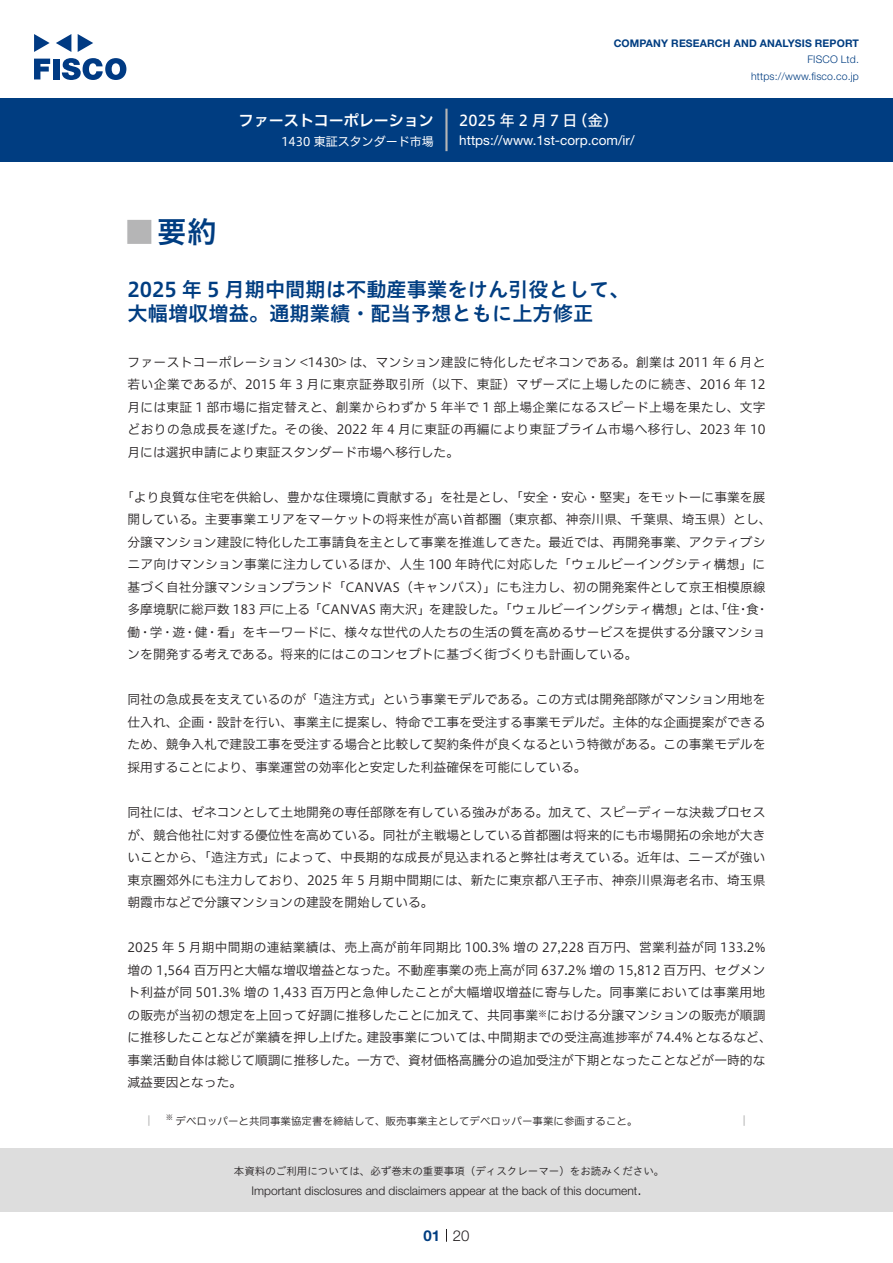
<style>
.page{position:relative;width:893px;height:1263px;background:#fff}
.page>*{position:absolute;margin:0;border:0;box-sizing:border-box;transform-origin:0 0}
.t1{font:30px "Hiragino UD Sans Std N W6";color:#003d81}
.t2{font:24px "Hiragino UD Sans Std N W6";color:#b5b5b6}
.中タイトル{font:20.25px/24px "Hiragino UD Sans Std W6";color:#003d81}
.t3{font:15px "Hiragino UD Sans F Std N W6";color:#fff}
.t4{font:15px "Hiragino UD Sans F Std N W5";letter-spacing:.21em;color:#fff}
.t5{font:300 15px "Helvetica Neue LT Std";color:#231f20}
.t6{font:700 15px "Helvetica Neue LT Std";color:#003d81}
.t7{font:13.5px "Helvetica Neue LT Std";color:#fff}
.本文{font:12.75px/22.5px "Hiragino UD Sans F Std N W3";color:#231f20;text-align:justify}
.t8{font:300 12px "Helvetica Neue LT Std";color:#231f20}
.t9{font:12px "Hiragino UD Sans F Std N W4";color:#fff}
.t10{font:10.5px "Hiragino UD Sans F Std N W3";color:#231f20}
.t11{font:10.5px "Hiragino UD Sans Std W3";color:#231f20}
.t12{font:700 10.5px "Helvetica Neue LT Std";letter-spacing:.015em;color:#003d81}
.t13{font:300 10.5px/16.5px "Helvetica Neue LT Std";letter-spacing:.015em;color:#003d81;text-align:right}
.本文-2{font:8.85px "Hiragino UD Sans F Std N W3";color:#231f20}
.t14{font:7.35px "Hiragino UD Sans F Std N W3";color:#231f20}
</style>
<div class="page">
<div style="left:0;top:1148px;width:893px;height:64px;background:#ddd"></div>
<svg style="left:34px;top:59px;width:16px;height:20px"></svg>
<div style="left:53px;top:59px;width:6px;height:20px;background:#003a83"></div>
<svg style="left:62px;top:58px;width:64px;height:22px"></svg>
<svg style="left:34px;top:34px;width:16px;height:18px"></svg>
<svg style="left:78px;top:34px;width:15px;height:18px"></svg>
<svg style="left:56px;top:34px;width:15px;height:18px"></svg>
<div style="left:0;top:98px;width:893px;height:64px;background:#003d81"></div>
<hr style="left:445px;top:109px;width:3px;height:42px;background:#b5b5b6">
<svg style="left:446px;top:1229px;width:1px;height:13px"></svg>
<svg style="left:148px;top:1115px;width:2px;height:11px"></svg>
<svg style="left:743px;top:1115px;width:2px;height:11px"></svg>
<p class="t3" style="left:239px;top:109px;width:197px">ファーストコーポレーション</p>
<p class="t9" style="left:281px;top:132px;width:154px">1430 東証スタンダード市場</p>
<p class="t12" style="left:614px;top:37px;width:247px">COMPANY RESEARCH AND ANALYSIS REPORT</p>
<p class="t13" style="left:751px;top:51px;width:109px">FISCO Ltd. https://www.fisco.co j p.</p>
<p class="t4" style="left:459px;top:109px;width:120px">2025年2月7日</p>
<p class="t4" style="left:573px;top:109px;width:47px">（金(</p>
<p class="t7" style="left:459px;top:132px;width:177px">https://www.1st-corp.com /i r/</p>
<p class="t1" style="left:157px;top:209px;width:61px">要約</p>
<p class="t2" style="left:128px;top:213px;width:25px">█</p>
<p class="中タイトル" style="left:128px;top:276px;width:503px">2025 年 5 月期中間期は不動産事業をけん引役として、大幅増収増益。通期業績・配当予想ともに上方修正</p>
<p class="本文" style="left:128px;top:350px;width:639px">ファーストコーポレーション &lt;1430&gt; は、マンション建設に特化したゼネコンである。創業は 2011 年 6 月と若い企業であるが、2015 年 3 月に東京証券取引所（以下、東証）マザーズに上場したのに続き、2016 年 12月には東証 1 部市場に指定替えと、創業からわずか 5 年半で 1 部上場企業になるスピード上場を果たし、文字どおりの急成長を遂げた。その後、2022 年 4 月に東証の再編により東証プライム市場へ移行し、2023 年 10月には選択申請により東証スタンダード市場へ移行した。</p>
<p class="本文" style="left:121px;top:485px;width:646px">「より良質な住宅を供給し、豊かな住環境に貢献する」を社是とし、「安全・安心・堅実」をモットーに事業を展</p>
<p class="本文" style="left:128px;top:508px;width:646px">開している。主要事業エリアをマーケットの将来性が高い首都圏（東京都、神奈川県、千葉県、埼玉県）とし、</p>
<p class="本文" style="left:128px;top:530px;width:639px">分譲マンション建設に特化した工事請負を主として事業を推進してきた。最近では、再開発事業、アクティブシ</p>
<p class="本文" style="left:128px;top:553px;width:639px">ニア向けマンション事業に注力しているほか、人生 100 年時代に対応した「ウェルビーイングシティ構想」に</p>
<p class="本文" style="left:128px;top:575px;width:639px">基づく自社分譲マンションブランド「CANVAS（キャンバス）」にも注力し、初の開発案件として京王相模原線</p>
<p class="本文" style="left:756px;top:598px;width:14px">・</p>
<p class="本文" style="left:128px;top:598px;width:639px;text-align:left">多摩境駅に総戸数 183 戸に上る「CANVAS 南大沢」を建設した。「ウェルビーイングシティ構想」とは、「住<br>働・学・遊・健・看」をキーワードに、様々な世代の人たちの生活の質を高めるサービスを提供する分譲マンションを開発する考えである。将来的にはこのコンセプトに基づく街づくりも計画している。</p>
<p class="本文" style="left:128px;top:688px;width:639px">同社の急成長を支えているのが「造注方式」という事業モデルである。この方式は開発部隊がマンション用地を仕入れ、企画・設計を行い、事業主に提案し、特命で工事を受注する事業モデルだ。主体的な企画提案ができるため、競争入札で建設工事を受注する場合と比較して契約条件が良くなるという特徴がある。この事業モデルを採用することにより、事業運営の効率化と安定した利益確保を可能にしている。</p>
<p class="本文" style="left:128px;top:800px;width:639px">同社には、ゼネコンとして土地開発の専任部隊を有している強みがある。加えて、スピーディーな決裁プロセスが、競合他社に対する優位性を高めている。同社が主戦場としている首都圏は将来的にも市場開拓の余地が大きいことから、「造注方式」によって、中長期的な成長が見込まれると弊社は考えている。近年は、ニーズが強い東京圏郊外にも注力しており、2025 年 5 月期中間期には、新たに東京都八王子市、神奈川県海老名市、埼玉県朝霞市などで分譲マンションの建設を開始している。</p>
<p class="本文" style="left:128px;top:935px;width:639px;text-align:right">2025 年 5 月期中間期の連結業績は、売上高が前年同期比 100.3% 増の 27,228 百万円、営業利益が同 133.2%増の 1,564 百万円と大幅な増収増益となった。不動産事業の売上高が同 637.2% 増の 15,812 百万円、セグメント利益が同 501.3% 増の 1,433 百万円と急伸したことが大幅増収増益に寄与した。同事業においては事業用地における分譲マンションの販売が順調</p>
<p class="本文" style="left:746px;top:598px;width:14px">食</p>
<p class="本文" style="left:737px;top:598px;width:14px">・</p>
<p class="本文" style="left:487px;top:1003px;width:286px;text-indent:-360px">の販売が当初の想定を上回って好調に推移したことに加えて、共同事業<br>中間期までの受注高進捗率が 74.4% となるなど、</p>
<p class="本文-2" style="left:538px;top:1006px;width:10px">※</p>
<p class="本文" style="left:128px;top:1025px;width:639px;text-align:left">に推移したことなどが業績を押し上げた。<br>事業活動自体は総じて順調に推移した。一方で、資材価格高騰分の追加受注が下期となったことなどが一時的な減益要因となった。</p>
<p class="t10" style="left:176px;top:1113px;width:463px">デベロッパーと共同事業協定書を締結して、販売事業主としてデベロッパー事業に参画すること。</p>
<p class="本文" style="left:366px;top:1025px;width:129px">建設事業については、</p>
<p class="t14" style="left:166px;top:1112px;width:9px">※</p>
<p class="t11" style="left:234px;top:1163px;width:432px">本資料のご利用については、必ず巻末の重要事項（ディスクレーマー）をお読みください。</p>
<p class="t5" style="left:637px;top:1180px;width:6px">.</p>
<p class="t8" style="left:251px;top:1183px;width:387px">Important disclosures and disclaimers appear at the back of this document</p>
<p class="t6" style="left:423px;top:1226px;width:18px">01</p>
<p class="t5" style="left:453px;top:1226px;width:18px">20</p>
</div>
